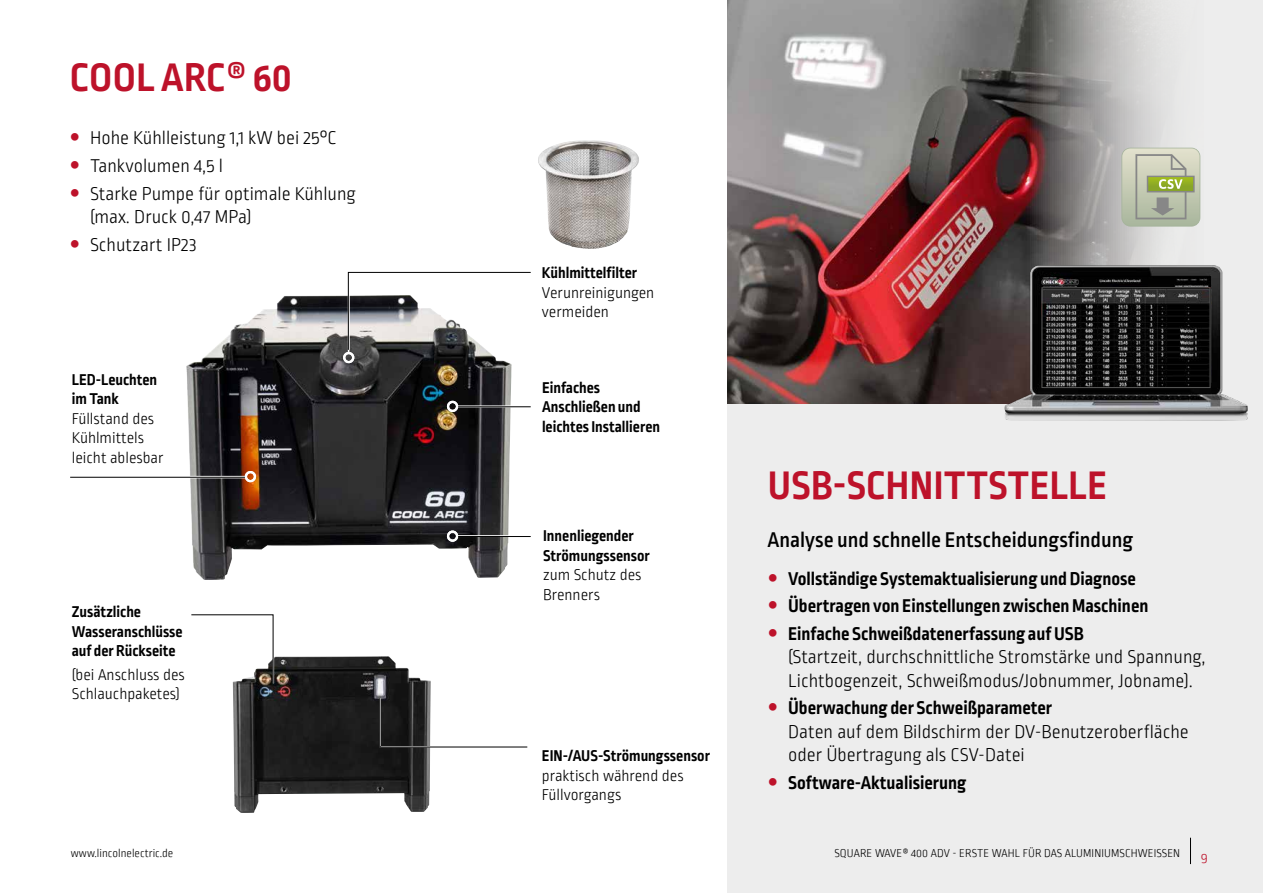
<style>
.page{position:relative;width:1263px;height:893px;background:#fff}
.page>*{position:absolute;margin:0;border:0;box-sizing:border-box;transform-origin:0 0}
.t1{font:700 42px "Ropa Sans Pro";letter-spacing:.01em;color:#bd122a}
.t2{font:500 22.5px "Ropa Sans Pro";color:#000}
.t3{font:300 19.5px/27.6px "Ropa Sans Pro";color:#000}
.t4{font:700 19.5px/27.6px "Ropa Sans Pro";color:#000}
.t5{font:700 16.5px/19.5px "Ropa Sans Pro";color:#000}
.t6{font:300 16.5px/19.5px "Ropa Sans Pro";color:#000}
.t7{font:300 15px "Ropa Sans PTT";color:#bd122a}
.t8{font:300 12px "Ropa Sans PTT";letter-spacing:.005em;color:#000}
</style>
<div class="page">
<div style="left:728px;top:0;width:535px;height:893px;background:#ededed"></div>
<img style="left:728px;top:0;width:473px;height:404px">
<img style="left:186px;top:295px;width:326px;height:285px">
<img style="left:538px;top:140px;width:52px;height:63px">
<hr style="left:348px;top:280px;width:1px;height:73px;background:#fff">
<div style="left:343px;top:352px;width:11px;height:11px;border:2px solid #fff;border-radius:50%"></div>
<svg style="left:347px;top:271px;width:184px;height:80px"></svg>
<div style="left:447px;top:401px;width:11px;height:11px;border:2px solid #fff;border-radius:50%"></div>
<hr style="left:458px;top:406px;width:73px;height:1px;background:#000">
<div style="left:447px;top:530px;width:11px;height:12px;border:2px solid #fff;border-radius:50%"></div>
<hr style="left:458px;top:535px;width:73px;height:2px;background:#fff">
<hr style="left:458px;top:536px;width:73px;height:1px;background:#000">
<svg style="left:1121px;top:148px;width:79px;height:79px;background:#b9c0a3"></svg>
<img style="left:1005px;top:413px;width:243px;height:8px">
<img style="left:1004px;top:261px;width:244px;height:152px">
<div style="left:1040px;top:276px;width:171px;height:109px;border:1px solid #000"></div>
<img style="left:1044px;top:290px;width:164px;height:96px">
<div style="left:1042px;top:288px;width:168px;height:100px;border:1px solid #575756"></div>
<hr style="left:150px;top:476px;width:96px;height:1px;background:#fff">
<div style="left:245px;top:471px;width:11px;height:11px;border:2px solid #fff;border-radius:50%"></div>
<hr style="left:70px;top:477px;width:175px;height:1px;background:#000">
<img style="left:233px;top:656px;width:198px;height:157px">
<svg style="left:191px;top:614px;width:84px;height:71px"></svg>
<svg style="left:379px;top:697px;width:149px;height:51px"></svg>
<svg style="left:1190px;top:838px;width:1px;height:26px"></svg>
<h1 class="t1" style="left:70px;top:54px;width:224px">COOL ARC® 60</h1>
<p class="t3" style="left:90px;top:125px;width:267px">Hohe Kühlleistung 1,1 kW bei 25°C<br>Tankvolumen 4,5 l<br>Starke Pumpe für optimale Kühlung</p>
<p class="t3" style="left:90px;top:204px;width:163px">(max. Druck 0,47 MPa)<br>Schutzart IP23</p>
<p class="t5" style="left:72px;top:370px;width:87px">LED-Leuchten im Tank</p>
<p class="t6" style="left:72px;top:409px;width:93px">Füllstand des<br>Kühlmittels leicht ablesbar</p>
<p class="t5" style="left:72px;top:603px;width:112px">Zusätzliche<br>Wasseranschlüsse auf der Rückseite</p>
<p class="t6" style="left:72px;top:666px;width:114px">(bei Anschluss des<br>Schlauchpaketes)</p>
<p class="t5" style="left:542px;top:264px;width:97px">Kühlmittelfilter</p>
<p class="t6" style="left:542px;top:284px;width:114px">Verunreinigungen vermeiden</p>
<p class="t5" style="left:542px;top:378px;width:120px">Einfaches<br>Anschließen und leichtes Installieren</p>
<p class="t5" style="left:543px;top:527px;width:108px">Innenliegender<br>Strömungssensor</p>
<p class="t6" style="left:543px;top:566px;width:100px">zum Schutz des<br>Brenners</p>
<p class="t5" style="left:542px;top:747px;width:170px">EIN-/AUS-Strömungssensor</p>
<p class="t6" style="left:542px;top:767px;width:143px">praktisch während des<br>Füllvorgangs</p>
<h1 class="t1" style="left:768px;top:461px;width:341px">USB-SCHNITTSTELLE</h1>
<p class="t2" style="left:767px;top:527px;width:367px">Analyse und schnelle Entscheidungsfindung</p>
<p class="t4" style="left:788px;top:566px;width:362px">Vollständige Systemaktualisierung und Diagnose<br>Übertragen von Einstellungen zwischen Maschinen<br>Einfache Schweißdatenerfassung auf USB</p>
<p class="t3" style="left:788px;top:647px;width:419px;line-height:23.4px">(Startzeit, durchschnittliche Stromstärke und Spannung,<br>Lichtbogenzeit, Schweißmodus/Jobnummer, Jobname).</p>
<p class="t4" style="left:788px;top:695px;width:266px">Überwachung der Schweißparameter</p>
<p class="t3" style="left:788px;top:721px;width:402px;line-height:23.4px">Daten auf dem Bildschirm der DV-Benutzeroberfläche oder Übertragung als CSV-Datei</p>
<p class="t4" style="left:788px;top:770px;width:180px">Software-Aktualisierung</p>
<p class="t8" style="left:71px;top:847px;width:104px">www.lincolnelectric.de</p>
<p class="t8" style="left:834px;top:847px;width:347px">SQUARE WAVE® 400 ADV - ERSTE WAHL FÜR DAS ALUMINIUMSCHWEISSEN</p>
<p class="t7" style="left:1201px;top:850px;width:9px">9</p>
</div>
